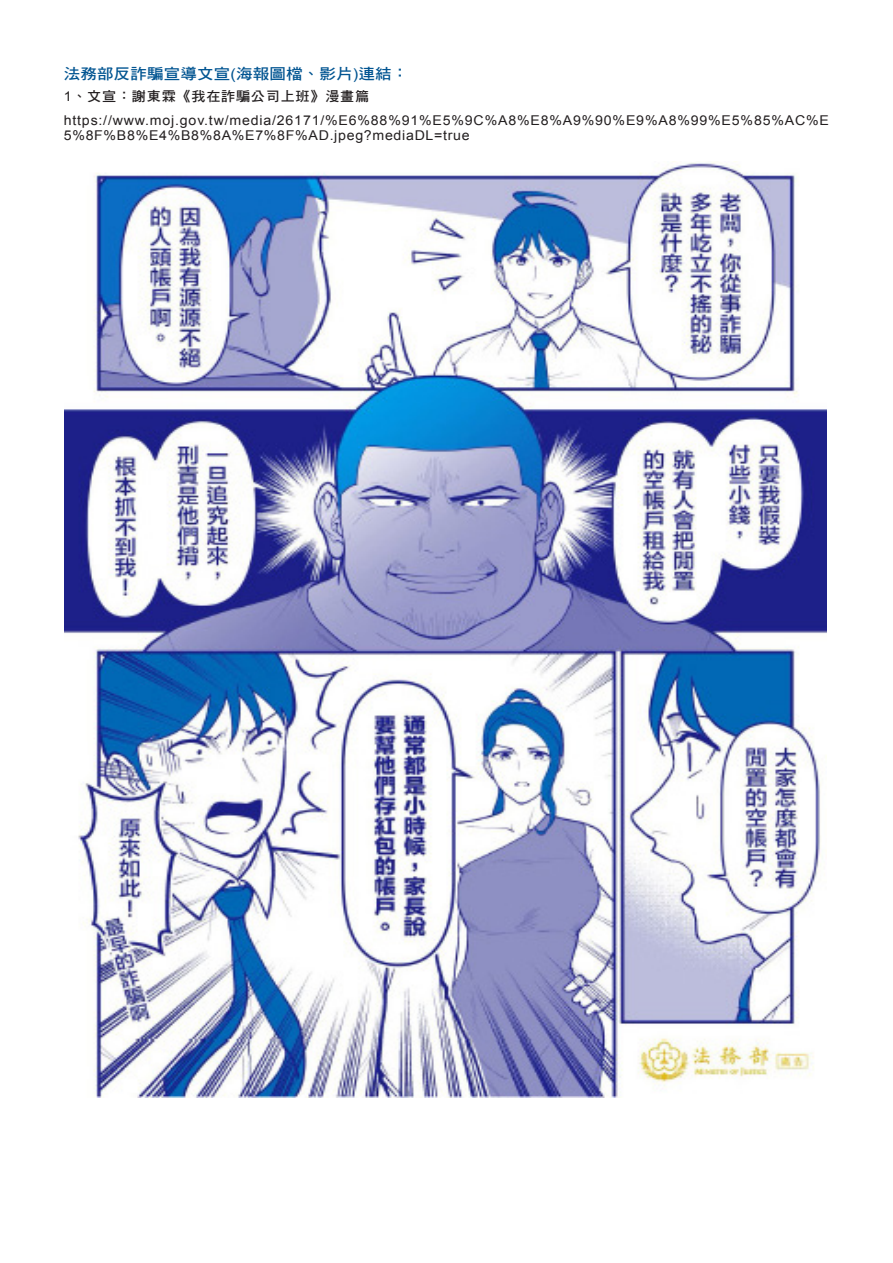
<style>
.page{position:relative;width:893px;height:1263px;background:#fff}
.page>*{position:absolute;margin:0;border:0;box-sizing:border-box;transform-origin:0 0}
.內文標題1{font:15px "DF Hei Std W7";letter-spacing:.01em;color:#015491;scale:1.1 1}
.內文{font:13.5px/15px "Arial";letter-spacing:.055em;color:#231f20;scale:1.05 1}
.內文-2{font:13.5px "DF Hei Std W7";letter-spacing:.05em;color:#231f20;scale:1.05 1}
.s1{font-family:"Arial"}
</style>
<div class="page">
<img style="left:64px;top:162px;width:762px;height:935px">
<p class="內文標題1" style="left:64px;top:65px;width:315px">法務部反詐騙宣導文宣<span class="s1">(</span>海報圖檔、影片<span class="s1">)</span>連結：</p>
<p class="內文-2" style="left:64px;top:89px;width:293px"><span class="s1">1</span>、文宣：謝東霖《我在詐騙公司上班》漫畫篇</p>
<p class="內文" style="left:64px;top:112px;width:730px">https://www.moj.gov.tw/media/26171/%E6%88%91%E5%9C%A8%E8%A9%90%E9%A8%99%E5%85%AC%E<br>5%8F%B8%E4%B8%8A%E7%8F%AD.jpeg?mediaDL=true</p>
</div>
